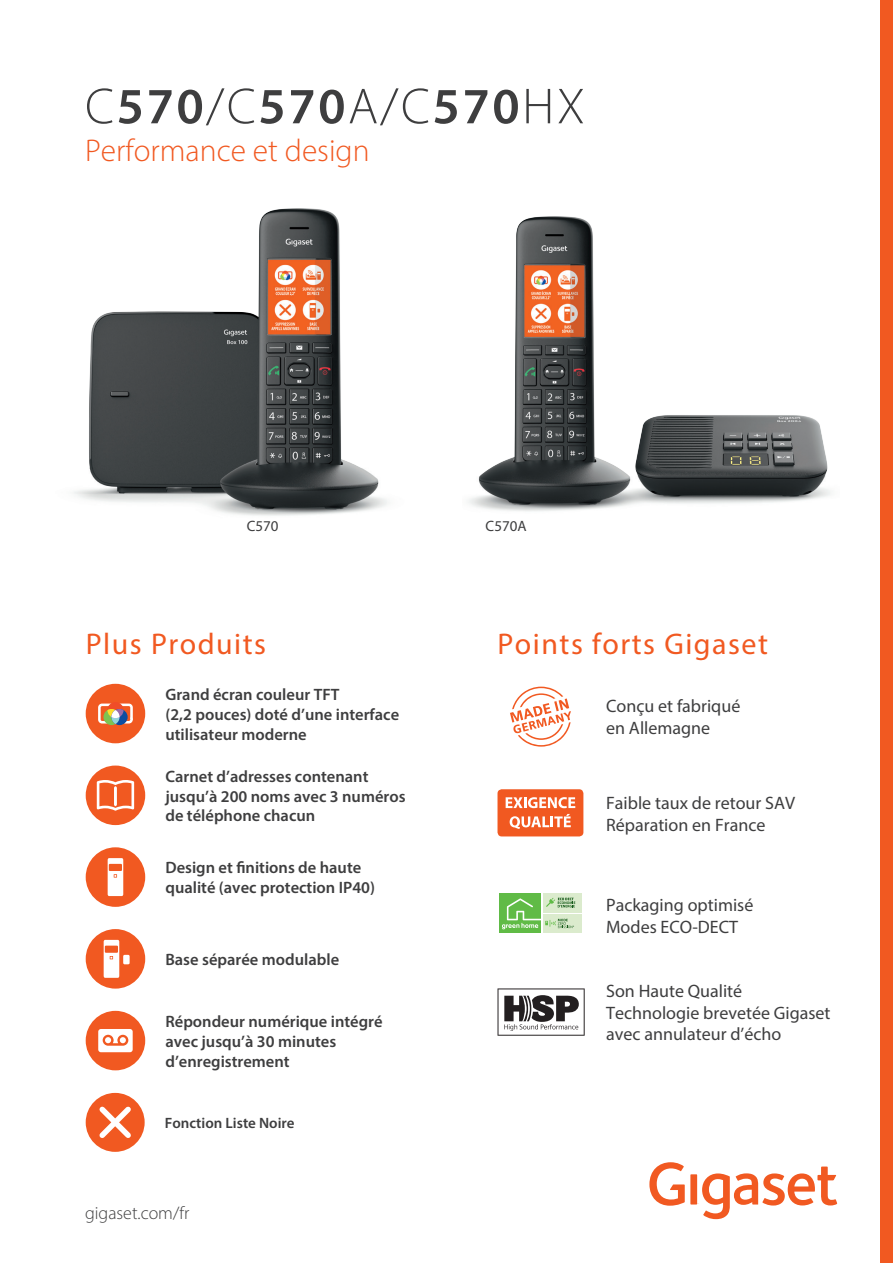
<style>
.page{position:relative;width:893px;height:1263px;background:#fff}
.page>*{position:absolute;margin:0;border:0;box-sizing:border-box;transform-origin:0 0}
.t1{font:600 51px "Myriad Pro";letter-spacing:.05em;color:#3e3e3f}
.t2{font:300 31.5px "Myriad Pro";color:#f15921}
.t3{font:30px "Myriad Pro";letter-spacing:.05em;color:#f15921}
.t4{font:18px/21.6px "Myriad Pro";color:#3e3e3f}
.t5{font:300 18px "Myriad Pro";color:#3e3e3f}
.t6{font:600 16.5px/19.8px "Myriad Pro";color:#3e3e3f}
.t7{font:600 15px "Myriad Pro";color:#3e3e3f}
.t8{font:15px "Myriad Pro";color:#3e3e3f}
.s1{font-weight:300}
</style>
<div class="page">
<svg style="left:649px;top:1162px;width:188px;height:57px"></svg>
<div style="left:880px;top:0;width:13px;height:1263px;background:#f15921"></div>
<svg style="left:499px;top:912px;width:83px;height:21px"></svg>
<div style="left:499px;top:893px;width:42px;height:39px;background:#60bb46"></div>
<div style="left:543px;top:893px;width:39px;height:19px;background:#dbebcd"></div>
<div style="left:543px;top:914px;width:39px;height:18px;background:#dbebcd"></div>
<svg style="left:502px;top:898px;width:73px;height:31px"></svg>
<svg style="left:497px;top:988px;width:88px;height:48px"></svg>
<div style="left:497px;top:789px;width:86px;height:47px;background:#f15921;border-radius:4px"></div>
<svg style="left:506px;top:797px;width:69px;height:11px"></svg>
<svg style="left:510px;top:814px;width:61px;height:15px"></svg>
<svg style="left:510px;top:687px;width:61px;height:60px"></svg>
<img style="left:468px;top:216px;width:363px;height:295px">
<img style="left:74px;top:208px;width:313px;height:308px">
<div style="left:86px;top:684px;width:59px;height:59px;background:#f15921;border-radius:50%"></div>
<div style="left:107px;top:702px;width:17px;height:16px;background:#f04d28;border-radius:50%"></div>
<svg style="left:98px;top:703px;width:35px;height:21px"></svg>
<div style="left:86px;top:929px;width:59px;height:59px;background:#f15921;border-radius:50%"></div>
<svg style="left:104px;top:940px;width:15px;height:38px"></svg>
<div style="left:123px;top:955px;width:7px;height:9px;background:#fff;border-radius:2px"></div>
<div style="left:86px;top:847px;width:59px;height:60px;background:#f15921;border-radius:50%"></div>
<svg style="left:108px;top:858px;width:15px;height:38px"></svg>
<div style="left:86px;top:1011px;width:59px;height:59px;background:#f15921;border-radius:50%"></div>
<svg style="left:98px;top:1029px;width:35px;height:23px"></svg>
<div style="left:86px;top:765px;width:59px;height:60px;background:#f15921;border-radius:50%"></div>
<svg style="left:97px;top:780px;width:37px;height:31px"></svg>
<div style="left:86px;top:1093px;width:59px;height:59px;background:#f15921;border-radius:50%"></div>
<svg style="left:94px;top:1101px;width:42px;height:37px"></svg>
<h1 class="t1" style="left:85px;top:74px;width:501px"><span class="s1">C</span>570<span class="s1">/C</span>570<span class="s1">A/C</span>570<span class="s1">HX</span></h1>
<h2 class="t2" style="left:85px;top:131px;width:286px">Performance et design</h2>
<p class="t8" style="left:247px;top:516px;width:33px">C570</p>
<p class="t8" style="left:486px;top:516px;width:42px">C570A</p>
<h3 class="t3" style="left:86px;top:625px;width:182px">Plus Produits</h3>
<h3 class="t3" style="left:497px;top:625px;width:272px">Points forts Gigaset</h3>
<p class="t6" style="left:165px;top:684px;width:235px">Grand écran couleur TFT<br>(2,2 pouces) doté d’une interface utilisateur moderne</p>
<p class="t6" style="left:165px;top:766px;width:242px">Carnet d’adresses contenant jusqu’à 200 noms avec 3 numéros de téléphone chacun</p>
<p class="t6" style="left:165px;top:857px;width:211px">Design et finitions de haute qualité (avec protection IP40)</p>
<p class="t6" style="left:165px;top:949px;width:175px">Base séparée modulable</p>
<p class="t6" style="left:165px;top:1011px;width:219px">Répondeur numérique intégré avec jusqu’à 30 minutes d’enregistrement</p>
<p class="t7" style="left:165px;top:1113px;width:131px">Fonction Liste Noire</p>
<p class="t5" style="left:85px;top:1202px;width:106px">gigaset.com/fr</p>
<p class="t4" style="left:606px;top:695px;width:136px">Conçu et fabriqué en Allemagne</p>
<p class="t4" style="left:606px;top:792px;width:190px">Faible taux de retour SAV<br>Réparation en France</p>
<p class="t4" style="left:606px;top:894px;width:149px">Packaging optimisé<br>Modes ECO-DECT</p>
<p class="t4" style="left:606px;top:980px;width:226px">Son Haute Qualité<br>Technologie brevetée Gigaset avec annulateur d’écho</p>
</div>
